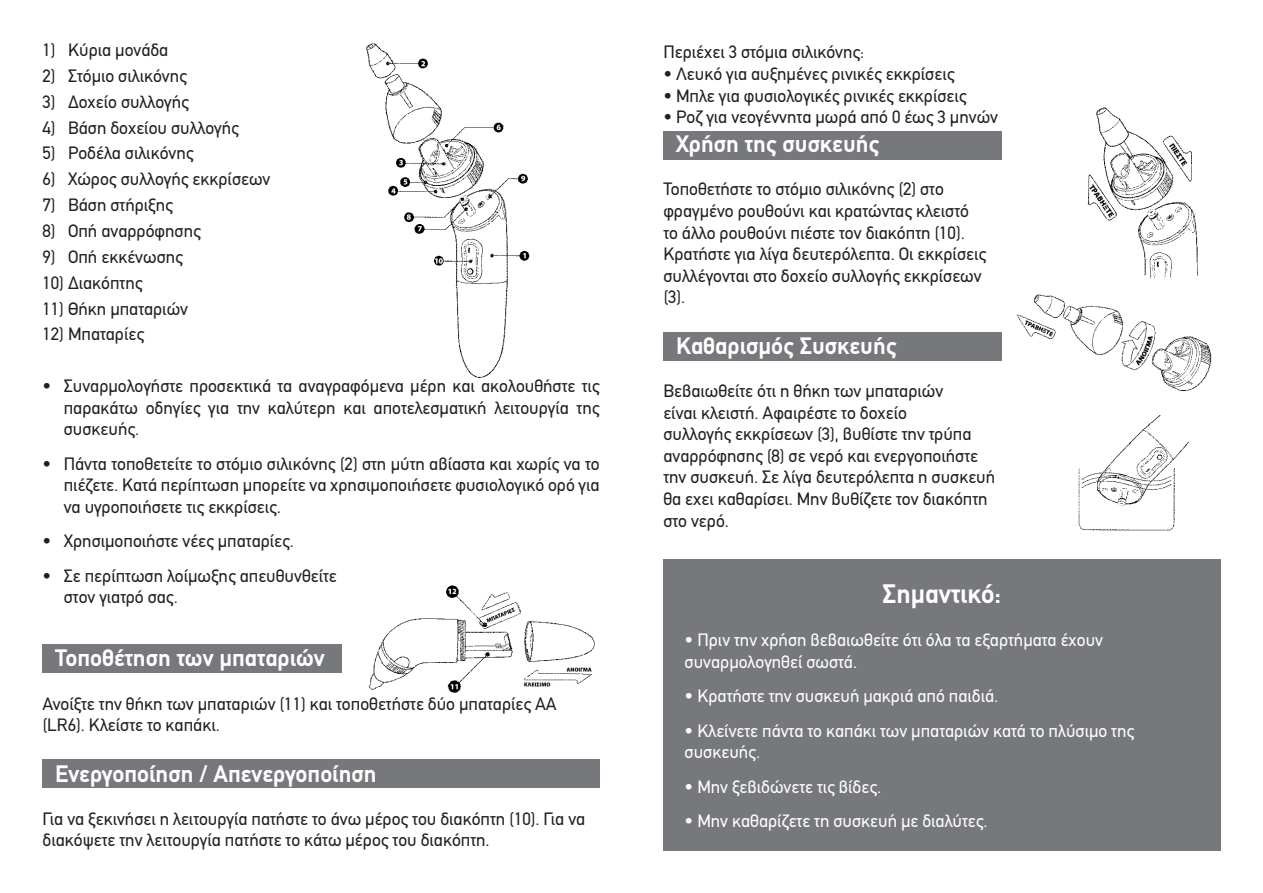
<style>
.page{position:relative;width:1263px;height:893px;background:#fff}
.page>*{position:absolute;margin:0;border:0;box-sizing:border-box;transform-origin:0 0}
.t1{font:700 27px "PF Din Text";color:#fff}
.t2{font:700 24px "PF Din Text";color:#fff}
.t3{font:18px/21.6px "PF Din Text";color:#231f20}
.t4{font:18px/21.6px "PF Din Text";color:#fff}
</style>
<div class="page">
<img style="left:366px;top:43px;width:164px;height:335px">
<img style="left:1016px;top:107px;width:196px;height:424px">
<img style="left:368px;top:585px;width:227px;height:108px">
<div style="left:664px;top:131px;width:338px;height:29px;background:#76787b"></div>
<div style="left:664px;top:332px;width:338px;height:29px;background:#76787b"></div>
<div style="left:43px;top:759px;width:557px;height:29px;background:#76787b"></div>
<div style="left:43px;top:644px;width:299px;height:29px;background:#76787b"></div>
<div style="left:663px;top:559px;width:557px;height:291px;background:#76787b"></div>
<p class="t3" style="left:43px;top:39px;width:127px">1) Κύρια μονάδα</p>
<p class="t3" style="left:43px;top:65px;width:146px">2) Στόμιο σιλικόνης</p>
<p class="t3" style="left:43px;top:91px;width:148px">3) Δοχείο συλλογής</p>
<p class="t3" style="left:43px;top:117px;width:198px">4) Βάση δοχείου συλλογής</p>
<p class="t3" style="left:43px;top:143px;width:153px">5) Ροδέλα σιλικόνης</p>
<p class="t3" style="left:43px;top:168px;width:229px">6) Χώρος συλλογής εκκρίσεων</p>
<p class="t3" style="left:43px;top:194px;width:132px">7) Βάση στήριξης</p>
<p class="t3" style="left:43px;top:220px;width:160px">8) Οπή αναρρόφησης</p>
<p class="t3" style="left:43px;top:246px;width:142px">9) Οπή εκκένωσης</p>
<p class="t3" style="left:43px;top:272px;width:102px">10) Διακόπτης</p>
<p class="t3" style="left:43px;top:298px;width:147px">11) Θήκη μπαταριών</p>
<p class="t3" style="left:43px;top:324px;width:103px">12) Μπαταρίες</p>
<p class="t3" style="left:64px;top:375px;width:537px;text-align:justify;text-indent:-21px">• Συναρμολογήστε προσεκτικά τα αναγραφόμενα μέρη και ακολουθήστε τις παρακάτω οδηγίες για την καλύτερη και αποτελεσματική λειτουργία της συσκευής.</p>
<p class="t3" style="left:64px;top:453px;width:537px;text-align:justify;text-indent:-21px">• Πάντα τοποθετείτε το στόμιο σιλικόνης (2) στη μύτη αβίαστα και χωρίς να το πιέζετε. Κατά περίπτωση μπορείτε να χρησιμοποιήσετε φυσιολογικό ορό για να υγροποιήσετε τις εκκρίσεις.</p>
<p class="t3" style="left:43px;top:530px;width:253px">• Χρησιμοποιήστε νέες μπαταρίες.</p>
<p class="t3" style="left:64px;top:565px;width:275px;text-indent:-21px">• Σε περίπτωση λοίμωξης απευθυνθείτε στον γιατρό σας.</p>
<p class="t2" style="left:55px;top:644px;width:271px">Τοποθέτηση των μπαταριών</p>
<p class="t3" style="left:43px;top:693px;width:516px">Ανοίξτε την θήκη των μπαταριών (11) και τοποθετήστε δύο μπαταρίες ΑΑ (LR6). Κλείστε το καπάκι.</p>
<p class="t2" style="left:55px;top:759px;width:323px">Ενεργοποίηση / Απενεργοποίηση</p>
<p class="t3" style="left:43px;top:808px;width:544px">Για να ξεκινήσει η λειτουργία πατήστε το άνω μέρος του διακόπτη (10). Για να διακόψετε την λειτουργία πατήστε το κάτω μέρος του διακόπτη.</p>
<p class="t3" style="left:663px;top:42px;width:202px">Περιέχει 3 στόμια σιλικόνης:</p>
<p class="t3" style="left:663px;top:63px;width:293px">• Λευκό για αυξημένες ρινικές εκκρίσεις</p>
<p class="t3" style="left:663px;top:85px;width:305px">• Μπλε για φυσιολογικές ρινικές εκκρίσεις</p>
<p class="t3" style="left:663px;top:106px;width:336px">• Ροζ για νεογέννητα μωρά από 0 έως 3 μηνών</p>
<p class="t2" style="left:676px;top:130px;width:205px">Χρήση της συσκευής</p>
<p class="t3" style="left:663px;top:178px;width:324px">Τοποθετήστε το στόμιο σιλικόνης (2) στο φραγμένο ρουθούνι και κρατώντας κλειστό το άλλο ρουθούνι πιέστε τον διακόπτη (10).<br>Κρατήστε για λίγα δευτερόλεπτα. Οι εκκρίσεις συλλέγονται στο δοχείο συλλογής εκκρίσεων (3).</p>
<p class="t2" style="left:676px;top:331px;width:222px">Καθαρισμός Συσκευής</p>
<p class="t3" style="left:663px;top:380px;width:333px">Βεβαιωθείτε ότι η θήκη των μπαταριών<br>είναι κλειστή. Αφαιρέστε το δοχείο<br>συλλογής εκκρίσεων (3), βυθίστε την τρύπα αναρρόφησης (8) σε νερό και ενεργοποιήστε την συσκευή. Σε λίγα δευτερόλεπτα η συσκευή θα εχει καθαρίσει. Μην βυθίζετε τον διακόπτη στο νερό.</p>
<p class="t1" style="left:882px;top:578px;width:120px">Σημαντικό:</p>
<p class="t4" style="left:685px;top:629px;width:420px">• Πριν την χρήση βεβαιωθείτε ότι όλα τα εξαρτήματα έχουν συναρμολογηθεί σωστά.</p>
<p class="t4" style="left:685px;top:685px;width:315px">• Κρατήστε την συσκευή μακριά από παιδιά.</p>
<p class="t4" style="left:685px;top:720px;width:451px">• Κλείνετε πάντα το καπάκι των μπαταριών κατά το πλύσιμο της συσκευής.</p>
<p class="t4" style="left:685px;top:776px;width:198px">• Μην ξεβιδώνετε τις βίδες.</p>
<p class="t4" style="left:685px;top:810px;width:304px">• Μην καθαρίζετε τη συσκευή με διαλύτες.</p>
</div>
